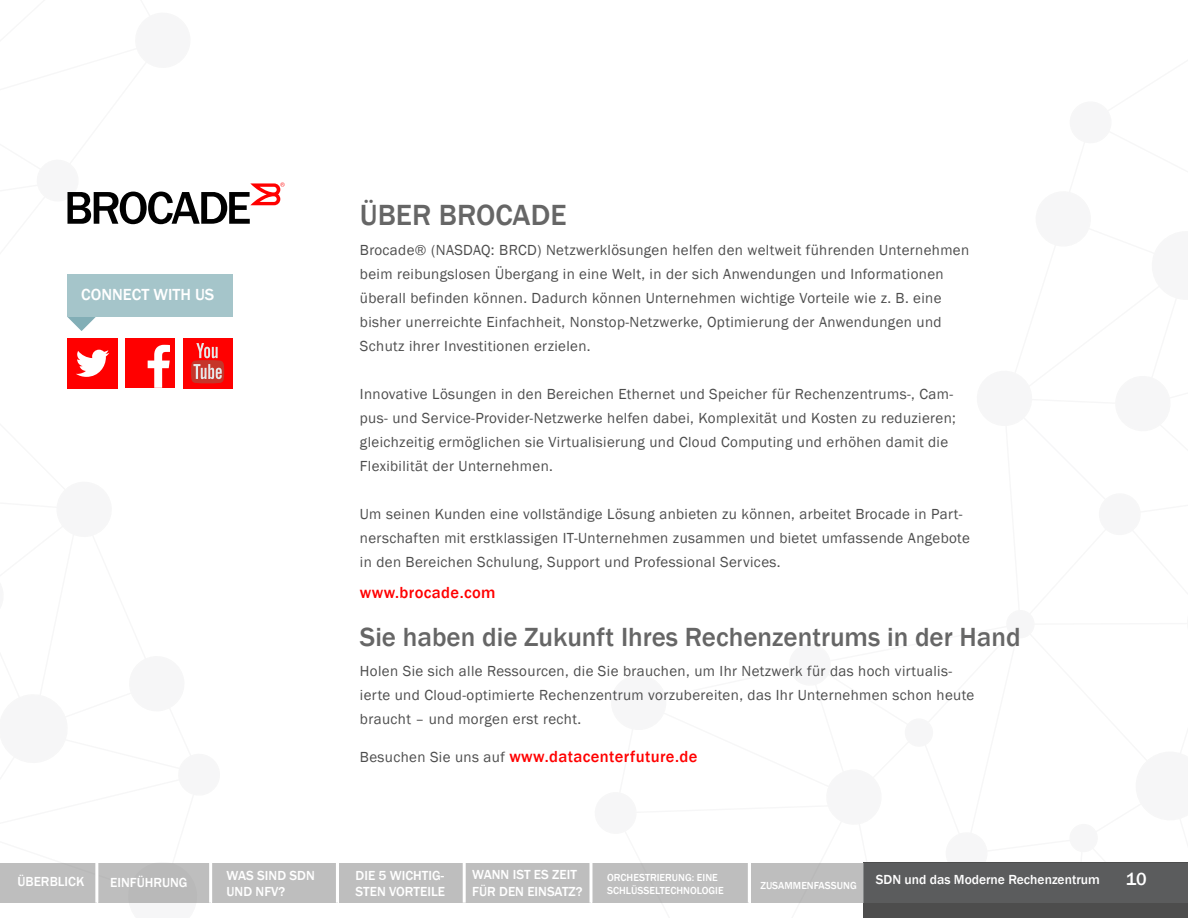
<style>
.page{position:relative;width:1188px;height:918px;background:#fff}
.page>*{position:absolute;margin:0;border:0;box-sizing:border-box;transform-origin:0 0}
.t1{font:500 30px "Franklin Gothic";color:#666}
.t2{font:500 27px "Franklin Gothic";color:#666}
.t3{font:500 18px "Franklin Gothic";color:#fff}
.t4{font:500 16.5px "Franklin Gothic";letter-spacing:.025em;color:#f00}
.t5{font:500 16.5px "Franklin Gothic";color:#fff}
.t6{font:15px/24px "Franklin Gothic";letter-spacing:.025em;color:#4d4d4d}
.t7{font:500 13.5px/16.2px "Franklin Gothic";color:#fff}
.t8{font:500 10.5px/12.6px "Franklin Gothic";color:#fff}
.s1{font-weight:400;font-size:15px;color:#4d4d4d}
</style>
<div class="page">
<div style="left:863px;top:863px;width:325px;height:55px;background:#4d4d4d"></div>
<div style="left:863px;top:863px;width:325px;height:40px;background:#5b5c5d"></div>
<svg style="left:67px;top:182px;width:218px;height:207px"></svg>
<div style="left:0;top:863px;width:97px;height:40px;background:#bebebe"></div>
<div style="left:212px;top:863px;width:125px;height:40px;background:#bebebe"></div>
<div style="left:339px;top:863px;width:125px;height:40px;background:#bebebe"></div>
<div style="left:751px;top:863px;width:112px;height:40px;background:#bebebe"></div>
<div style="left:592px;top:863px;width:157px;height:40px;background:#bebebe"></div>
<div style="left:466px;top:863px;width:125px;height:40px;background:#bebebe"></div>
<div style="left:98px;top:863px;width:113px;height:40px;background:#bebebe"></div>
<p class="t5" style="left:81px;top:284px;width:135px">CONNECT WITH US</p>
<h1 class="t1" style="left:360px;top:196px;width:208px">ÜBER BROCADE</h1>
<p class="t6" style="left:360px;top:238px;width:611px">Brocade® (NASDAQ: BRCD) Netzwerklösungen helfen den weltweit führenden Unternehmen beim reibungslosen Übergang in eine Welt, in der sich Anwendungen und Informationen überall befinden können. Dadurch können Unternehmen wichtige Vorteile wie z. B. eine bisher unerreichte Einfachheit, Nonstop-Netzwerke, Optimierung der Anwendungen und Schutz ihrer Investitionen erzielen.</p>
<p class="t6" style="left:360px;top:382px;width:598px">Innovative Lösungen in den Bereichen Ethernet und Speicher für Rechenzentrums-, Cam&shy;pus- und Service-Provider-Netzwerke helfen dabei, Komplexität und Kosten zu reduzieren; gleichzeitig ermöglichen sie Virtualisierung und Cloud Computing und erhöhen damit die Flexibilität der Unternehmen.</p>
<p class="t6" style="left:360px;top:502px;width:611px">Um seinen Kunden eine vollständige Lösung anbieten zu können, arbeitet Brocade in Part&shy;nerschaften mit erstklassigen IT-Unternehmen zusammen und bietet umfassende Angebote in den Bereichen Schulung, Support und Professional Services.</p>
<p class="t4" style="left:360px;top:582px;width:137px">www.brocade.com</p>
<h2 class="t2" style="left:360px;top:621px;width:662px">Sie haben die Zukunft Ihres Rechenzentrums in der Hand</h2>
<p class="t6" style="left:360px;top:660px;width:616px">Holen Sie sich alle Ressourcen, die Sie brauchen, um Ihr Netzwerk für das hoch virtualis&shy;ierte und Cloud-optimierte Rechenzentrum vorzubereiten, das Ihr Unternehmen schon heute braucht – und morgen erst recht.</p>
<p class="t4" style="left:360px;top:746px;width:339px"><span class="s1">Besuchen Sie uns auf</span> www.datacenterfuture.de</p>
<p class="t7" style="left:472px;top:867px;width:112px">WANN IST ES ZEIT<br>FÜR DEN EINSATZ?</p>
<p class="t7" style="left:18px;top:874px;width:68px">ÜBERBLICK</p>
<p class="t7" style="left:227px;top:868px;width:90px">WAS SIND SDN<br>UND NFV?</p>
<p class="t7" style="left:356px;top:868px;width:91px">DIE 5 WICHTIG-<br>STEN VORTEILE</p>
<p class="t8" style="left:760px;top:880px;width:98px">ZUSAMMENFASSUNG</p>
<p class="t8" style="left:607px;top:872px;width:118px">ORCHESTRIERUNG: EINE<br>SCHLÜSSELTECHNOLOGIE</p>
<p class="t7" style="left:110px;top:874px;width:79px">EINFÜHRUNG</p>
<p class="t7" style="left:876px;top:872px;width:226px">SDN und das Moderne Rechenzentrum</p>
<p class="t3" style="left:1126px;top:868px;width:22px">10</p>
</div>
